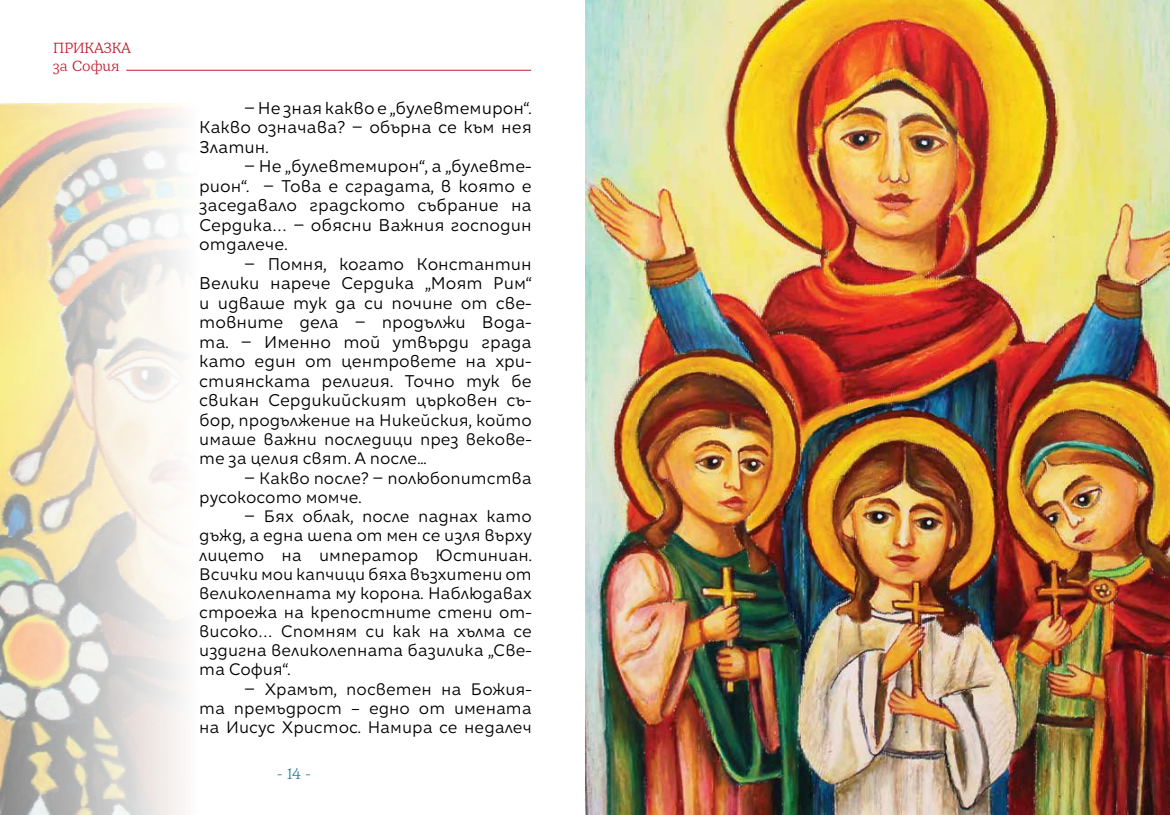
<style>
.page{position:relative;width:1170px;height:815px;background:#fff}
.page>*{position:absolute;margin:0;border:0;box-sizing:border-box;transform-origin:0 0}
.t1{font:16.25px/19.5px "Kometa";color:#000;text-align:justify}
.t2{font:15.88px/19.1px "Kometa";color:#000;text-align:justify}
.t3{font:15px/18px "Barkentina 2";color:#be1e2d}
.t4{font:15px "Barkentina 2";color:#2a809b}
.s1{font-size:16.25px}
</style>
<div class="page">
<hr style="left:126px;top:70px;width:405px;height:1px;background:#be1e2d">
<img style="left:0;top:104px;width:183px;height:711px">
<img style="left:585px;top:0;width:584px;height:815px">
<p class="t3" style="left:53px;top:38px;width:79px">ПРИКАЗКА за София</p>
<p class="t1" style="left:199px;top:98px;width:334px;text-indent:45px">– Не зная какво е „булевтемирон“.<br>Какво означава? – обърна се към нея Златин.</p>
<p class="t1" style="left:199px;top:157px;width:334px;text-indent:45px">– Не „булевтемирон“, а „булевте&shy;рион“. – Това е сградата, в която е заседавало градското събрание на Сердика… – обясни Важния господин отдалече.</p>
<p class="t1" style="left:199px;top:254px;width:334px;text-indent:45px">– Помня, когато Константин Велики нарече Сердика „Моят Рим“ и идваше тук да си почине от све&shy;товните дела – продължи Вода&shy;та. – Именно той утвърди града като един от центровете на хри&shy;стиянската религия. Точно тук бе свикан Сердикийският църковен съ-</p>
<p class="t2" style="left:199px;top:410px;width:334px"><span class="s1">бор,</span> продължение на Никейския, който имаше важни последици през векове&shy;те за целия свят. А после...</p>
<p class="t2" style="left:199px;top:468px;width:334px;text-indent:45px"><span class="s1">–</span> Какво после? <span class="s1">–</span> полюбопитства русокосото момче.</p>
<p class="t2" style="left:199px;top:507px;width:334px;text-indent:45px"><span class="s1">–</span> Бях облак, после паднах като дъжд, а една шепа от мен се изля върху лицето на император Юстиниан.<br>Всички мои капчици бяха възхитени от великолепната му корона. Наблюдавах строежа на крепостните стени от&shy;високо… Спомням си как на хълма се издигна великолепната базилика „Све&shy;та София“.</p>
<p class="t2" style="left:199px;top:679px;width:334px;text-indent:45px"><span class="s1">–</span> Храмът, посветен на Божия&shy;та премъдрост – едно от имената на Иисус Христос. Намира се недалеч</p>
<p class="t4" style="left:277px;top:764px;width:35px">- 14 -</p>
</div>
